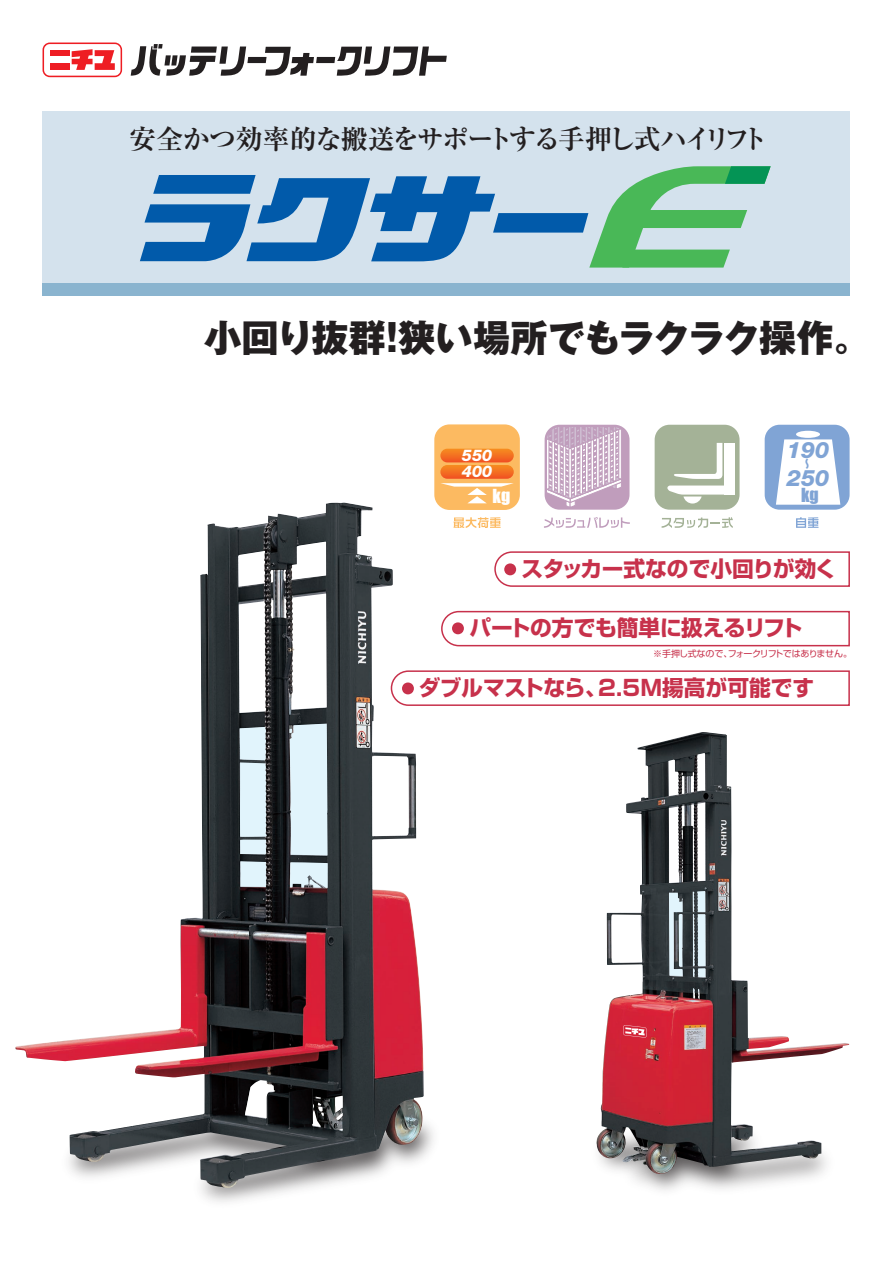
<style>
.page{position:relative;width:893px;height:1263px;background:#fff}
.page>*{position:absolute;margin:0;border:0;box-sizing:border-box;transform-origin:0 0}
.t1{font:800 37.2px "Gothic MB101 Pro";letter-spacing:-.035em;color:#231f20}
.t2{font:700 26.85px "Ryumin Pro";letter-spacing:-.06em;color:#231f20}
.t3{font:italic 800 22.65px/27.8px "Helvetica Neue";color:#80a4d5}
.t4{font:700 21.75px "Shin Go Pro";letter-spacing:-.01em;color:#c7314b}
.t5{font:17.85px "Impact";color:#80a4d5}
.t6{font:17.85px "Impact";color:#fff}
.t7{font:italic 800 16.2px "Helvetica Neue";color:#fff}
.t8{font:900 11.25px "Shin Go Pro";color:#80a4d5}
.t9{font:9px "Shin Go Pro";letter-spacing:-.05em;color:#c7314b}
</style>
<div class="page">
<img style="left:201px;top:1106px;width:232px;height:96px">
<img style="left:15px;top:503px;width:400px;height:685px">
<img style="left:596px;top:738px;width:225px;height:436px">
<svg style="left:623px;top:1025px;width:24px;height:13px"></svg>
<div style="left:43px;top:112px;width:807px;height:177px;background:#d4e2ed"></div>
<div style="left:43px;top:283px;width:807px;height:13px;background:#8ab4cf"></div>
<svg style="left:131px;top:44px;width:316px;height:32px"></svg>
<svg style="left:43px;top:43px;width:79px;height:34px"></svg>
<svg style="left:454px;top:517px;width:47px;height:11px"></svg>
<div style="left:656px;top:426px;width:82px;height:82px;background:#a4b297;border-radius:14px"></div>
<div style="left:655px;top:425px;width:85px;height:85px;border:2px solid #a4b297;border-radius:14px"></div>
<svg style="left:662px;top:517px;width:71px;height:11px"></svg>
<svg style="left:667px;top:485px;width:57px;height:18px"></svg>
<div style="left:724px;top:443px;width:11px;height:52px;background:#fff"></div>
<svg style="left:674px;top:443px;width:48px;height:36px"></svg>
<div style="left:766px;top:426px;width:82px;height:82px;background:#80a4d5;border-radius:14px"></div>
<div style="left:765px;top:425px;width:85px;height:85px;border:2px solid #80a4d5;border-radius:14px"></div>
<svg style="left:776px;top:439px;width:64px;height:66px;background:#eef2f9"></svg>
<svg style="left:796px;top:517px;width:22px;height:11px"></svg>
<div style="left:796px;top:431px;width:24px;height:7px;background:#fff;border-radius:50%"></div>
<div style="left:436px;top:426px;width:82px;height:82px;background:#fcba61;border-radius:14px"></div>
<div style="left:434px;top:424px;width:86px;height:86px;border:3px solid #fcba61;border-radius:14px"></div>
<svg style="left:440px;top:449px;width:74px;height:13px"></svg>
<svg style="left:440px;top:465px;width:74px;height:14px"></svg>
<svg style="left:441px;top:483px;width:73px;height:20px"></svg>
<svg style="left:544px;top:517px;width:86px;height:11px"></svg>
<div style="left:546px;top:426px;width:82px;height:82px;background:#c09dbc;border-radius:14px"></div>
<svg style="left:546px;top:426px;width:76px;height:81px"></svg>
<div style="left:568px;top:448px;width:4px;height:51px;border:1px solid #c09dbc"></div>
<div style="left:563px;top:446px;width:3px;height:50px;border:1px solid #c09dbc"></div>
<div style="left:574px;top:446px;width:3px;height:50px;border:1px solid #c09dbc"></div>
<div style="left:557px;top:443px;width:3px;height:51px;border:1px solid #c09dbc"></div>
<div style="left:580px;top:444px;width:3px;height:50px;border:1px solid #c09dbc"></div>
<div style="left:552px;top:441px;width:3px;height:51px;border:1px solid #c09dbc"></div>
<div style="left:585px;top:442px;width:3px;height:50px;border:1px solid #c09dbc"></div>
<div style="left:546px;top:439px;width:3px;height:50px;border:1px solid #c09dbc"></div>
<div style="left:591px;top:439px;width:3px;height:51px;border:1px solid #c09dbc"></div>
<div style="left:596px;top:437px;width:3px;height:51px;border:1px solid #c09dbc"></div>
<div style="left:602px;top:435px;width:3px;height:51px;border:1px solid #c09dbc"></div>
<div style="left:607px;top:433px;width:4px;height:51px;border:1px solid #c09dbc"></div>
<div style="left:613px;top:431px;width:3px;height:50px;border:1px solid #c09dbc"></div>
<div style="left:618px;top:429px;width:4px;height:50px;border:1px solid #c09dbc"></div>
<div style="left:545px;top:425px;width:84px;height:85px;border:2px solid #c09dbc;border-radius:14px"></div>
<svg style="left:390px;top:670px;width:460px;height:37px"></svg>
<svg style="left:441px;top:610px;width:409px;height:37px"></svg>
<svg style="left:494px;top:551px;width:356px;height:36px"></svg>
<svg style="left:140px;top:166px;width:631px;height:102px"></svg>
<p class="t2" style="left:129px;top:118px;width:640px">安全かつ効率的な搬送をサポートする手押し式ハイリフト</p>
<h1 class="t1" style="left:204px;top:306px;width:668px">小回り抜群！狭い場所でもラクラク操作。</h1>
<p class="t7" style="left:462px;top:446px;width:32px">550</p>
<p class="t7" style="left:462px;top:462px;width:32px">400</p>
<p class="t6" style="left:493px;top:483px;width:19px">kg</p>
<p class="t3" style="left:787px;top:436px;width:44px">190<br>250</p>
<p class="t5" style="left:801px;top:481px;width:19px">kg</p>
<p class="t8" style="left:801px;top:455px;width:9px">〜</p>
<p class="t4" style="left:521px;top:552px;width:317px">スタッカー式なので小回りが効く</p>
<p class="t4" style="left:469px;top:611px;width:335px">パートの方でも簡単に扱えるリフト</p>
<p class="t4" style="left:419px;top:671px;width:397px">ダブルマストなら、2.5M揚高が可能です</p>
<p class="t9" style="left:653px;top:646px;width:200px">※手押し式なので、フォークリフトではありません。</p>
</div>
